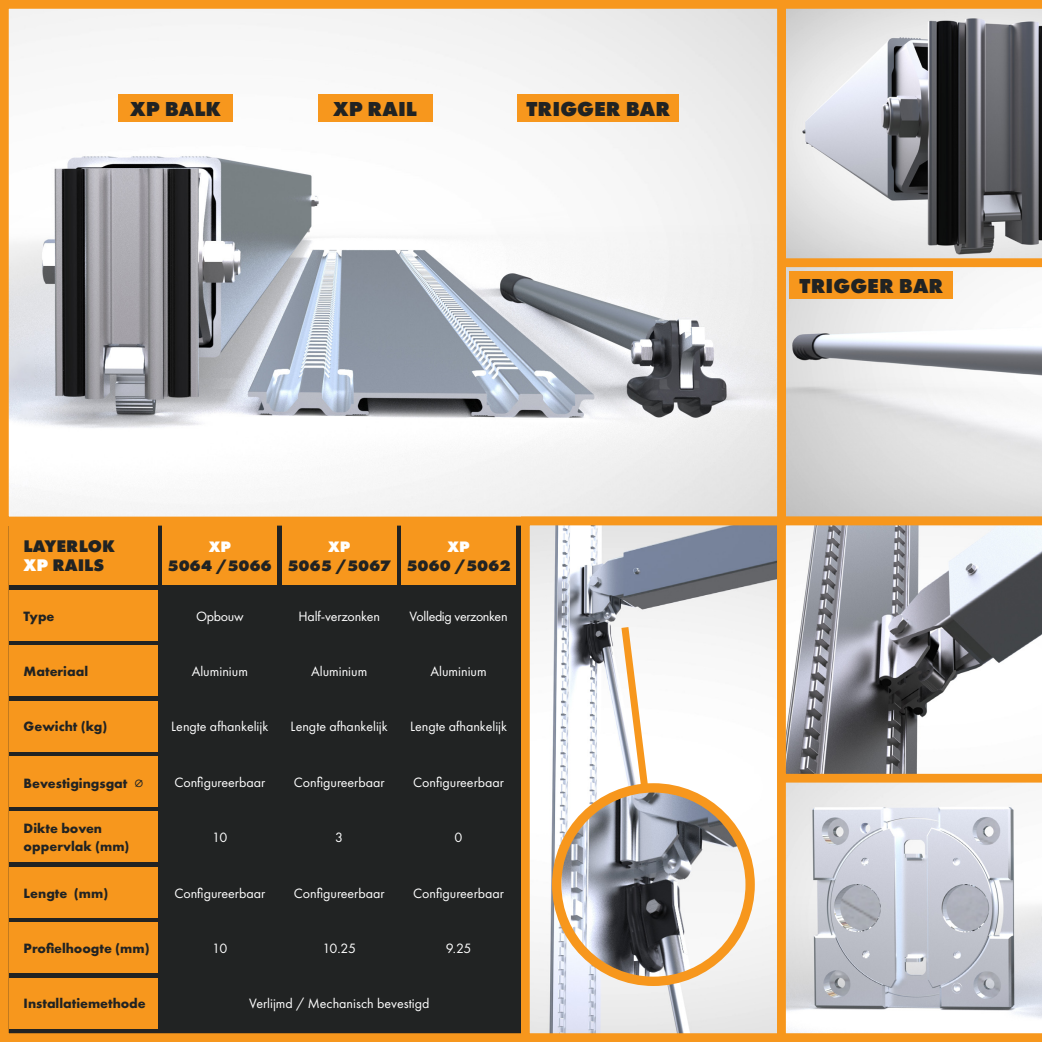
<style>
.page{position:relative;width:1042px;height:1042px;background:#fff}
.page>*{position:absolute;margin:0;border:0;box-sizing:border-box;transform-origin:0 0}
.t1{font:800 21px "Futura PT";color:#212323}
.t2{font:800 17.5px "Futura PT";color:#212323}
.t3{font:800 15.75px "Futura PT";color:#212323}
.t4{font:800 15.75px "Futura PT";color:#fff}
.t5{font:14px "Futura PT";color:#fff}
.t6{font:700 14px "Futura PT";color:#212323}
.t7{font:14px "Futura PT";letter-spacing:-.025em;color:#fff}
.s1{color:#fff}
.s2{font-family:"Arial Unicode MS";font-weight:400;font-size:17.5px}
</style>
<div class="page">
<div style="left:4px;top:521px;width:521px;height:516px;background:#212323"></div>
<div style="left:0;top:516px;width:530px;height:526px;border:9px solid #f7971d"></div>
<svg style="left:786px;top:267px;width:256px;height:249px"></svg>
<div style="left:9px;top:525px;width:148px;height:60px;background:#f7971d"></div>
<div style="left:9px;top:590px;width:148px;height:50px;background:#f7971d"></div>
<div style="left:9px;top:645px;width:148px;height:51px;background:#f7971d"></div>
<div style="left:9px;top:701px;width:148px;height:50px;background:#f7971d"></div>
<div style="left:9px;top:756px;width:148px;height:50px;background:#f7971d"></div>
<div style="left:9px;top:812px;width:148px;height:50px;background:#f7971d"></div>
<div style="left:9px;top:867px;width:148px;height:50px;background:#f7971d"></div>
<div style="left:9px;top:922px;width:148px;height:50px;background:#f7971d"></div>
<div style="left:9px;top:978px;width:148px;height:50px;background:#f7971d"></div>
<svg style="left:786px;top:0;width:256px;height:267px;background:#a09a96"></svg>
<img style="left:10px;top:10px;width:766px;height:505px">
<div style="left:0;top:0;width:786px;height:525px;border:9px solid #f7971d"></div>
<div style="left:119px;top:94px;width:114px;height:28px;background:#f7971d"></div>
<div style="left:318px;top:94px;width:114px;height:28px;background:#f7971d"></div>
<div style="left:517px;top:94px;width:162px;height:28px;background:#f7971d"></div>
<img style="left:531px;top:526px;width:245px;height:506px">
<div style="left:521px;top:516px;width:265px;height:526px;border:9px solid #f7971d"></div>
<svg style="left:777px;top:782px;width:265px;height:260px"></svg>
<svg style="left:777px;top:516px;width:265px;height:266px"></svg>
<div style="left:789px;top:271px;width:164px;height:27px;background:#f7971d"></div>
<div style="left:163px;top:525px;width:114px;height:60px;background:#f7971d"></div>
<div style="left:282px;top:525px;width:114px;height:60px;background:#f7971d"></div>
<div style="left:401px;top:525px;width:115px;height:60px;background:#f7971d"></div>
<img style="left:557px;top:788px;width:193px;height:193px;border-radius:97px">
<div style="left:552px;top:783px;width:203px;height:203px;border:9px solid #f7971d;border-radius:50%"></div>
<svg style="left:617px;top:620px;width:36px;height:177px"></svg>
<p class="t1" style="left:130px;top:96px;width:92px">XP BALK</p>
<p class="t1" style="left:333px;top:96px;width:85px">XP RAIL</p>
<p class="t1" style="left:526px;top:96px;width:146px">TRIGGER BAR</p>
<p class="t2" style="left:24px;top:535px;width:93px">LAYERLOK</p>
<p class="t2" style="left:24px;top:554px;width:82px"><span class="s1">XP</span> RAILS</p>
<p class="t6" style="left:24px;top:607px;width:32px">Type</p>
<p class="t4" style="left:209px;top:536px;width:24px">XP</p>
<p class="t3" style="left:168px;top:555px;width:106px">5064 /5066</p>
<p class="t5" style="left:196px;top:607px;width:49px">Opbouw</p>
<p class="t4" style="left:328px;top:536px;width:24px">XP</p>
<p class="t3" style="left:287px;top:555px;width:105px">5065 /5067</p>
<p class="t5" style="left:298px;top:607px;width:83px">Half-verzonken</p>
<p class="t4" style="left:447px;top:536px;width:24px">XP</p>
<p class="t3" style="left:406px;top:555px;width:106px">5060 /5062</p>
<p class="t7" style="left:409px;top:607px;width:100px">Volledig verzonken</p>
<p class="t6" style="left:24px;top:662px;width:66px">Materiaal</p>
<p class="t5" style="left:192px;top:663px;width:58px">Aluminium</p>
<p class="t5" style="left:311px;top:663px;width:58px">Aluminium</p>
<p class="t5" style="left:430px;top:663px;width:58px">Aluminium</p>
<p class="t6" style="left:24px;top:717px;width:85px">Gewicht (kg)</p>
<p class="t5" style="left:171px;top:718px;width:99px">Lengte afhankelijk</p>
<p class="t5" style="left:291px;top:718px;width:99px">Lengte afhankelijk</p>
<p class="t5" style="left:410px;top:718px;width:99px">Lengte afhankelijk</p>
<p class="t6" style="left:24px;top:774px;width:122px">Bevestigingsgat <span class="s2">⌀</span></p>
<p class="t6" style="left:24px;top:819px;width:80px">Dikte boven</p>
<p class="t6" style="left:24px;top:837px;width:107px">oppervlak (mm)</p>
<p class="t6" style="left:24px;top:884px;width:86px">Lengte (mm)</p>
<p class="t5" style="left:174px;top:774px;width:92px">Configureerbaar</p>
<p class="t5" style="left:294px;top:774px;width:92px">Configureerbaar</p>
<p class="t5" style="left:413px;top:774px;width:92px">Configureerbaar</p>
<p class="t5" style="left:212px;top:829px;width:17px">10</p>
<p class="t5" style="left:335px;top:829px;width:9px">3</p>
<p class="t5" style="left:454px;top:829px;width:9px">0</p>
<p class="t5" style="left:174px;top:884px;width:92px">Configureerbaar</p>
<p class="t5" style="left:294px;top:884px;width:92px">Configureerbaar</p>
<p class="t5" style="left:413px;top:884px;width:92px">Configureerbaar</p>
<p class="t6" style="left:24px;top:939px;width:127px">Profielhoogte (mm)</p>
<p class="t5" style="left:212px;top:940px;width:17px">10</p>
<p class="t5" style="left:322px;top:940px;width:35px">10.25</p>
<p class="t5" style="left:446px;top:940px;width:27px">9.25</p>
<p class="t6" style="left:24px;top:994px;width:124px">Installatiemethode</p>
<p class="t5" style="left:249px;top:995px;width:182px">Verlijmd / Mechanisch bevestigd</p>
<p class="t1" style="left:799px;top:272px;width:146px">TRIGGER BAR</p>
</div>
